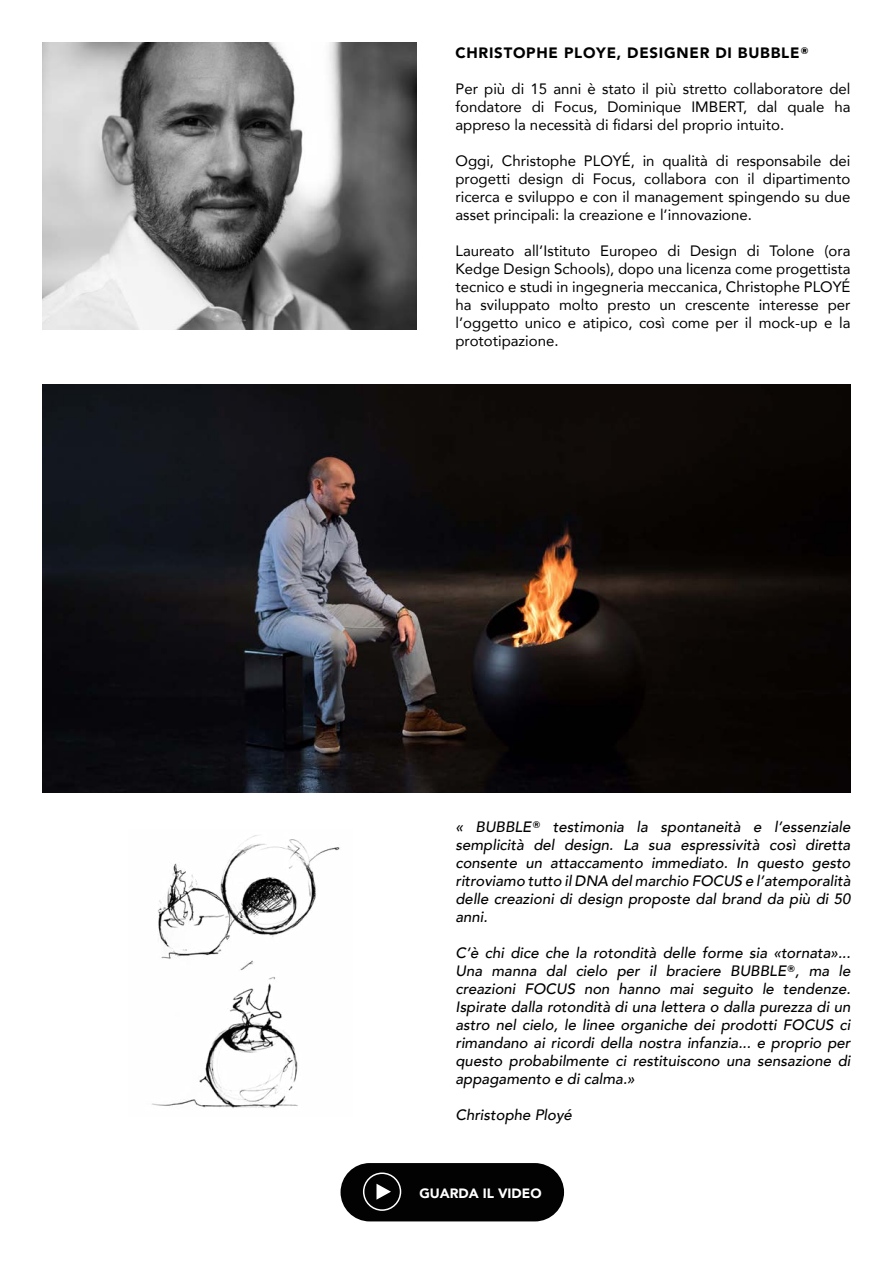
<style>
.page{position:relative;width:893px;height:1263px;background:#fff}
.page>*{position:absolute;margin:0;border:0;box-sizing:border-box;transform-origin:0 0}
.t1{font:italic 500 15px/18px "Avenir";color:#000;text-align:justify}
.t2{font:15px/18px "Avenir";color:#000;text-align:justify}
.t3{font:900 15px "Avenir";letter-spacing:.05em;color:#000}
.t4{font:900 13.5px "Avenir";color:#fff}
.s1{font-family:"Avenir Next";font-weight:700}
.s2{font-family:"Avenir Next"}
</style>
<div class="page">
<img style="left:43px;top:43px;width:373px;height:287px">
<img style="left:43px;top:385px;width:807px;height:408px">
<img style="left:151px;top:835px;width:189px;height:274px">
<div style="left:341px;top:1163px;width:223px;height:58px;background:#020203;border-radius:29px"></div>
<div style="left:363px;top:1172px;width:38px;height:39px;border:2px solid #fff;border-radius:50%"></div>
<svg style="left:376px;top:1184px;width:15px;height:16px"></svg>
<p class="t3" style="left:455px;top:39px;width:355px">CHRISTOPHE PLOYE, DESIGNER DI BUBBLE<span class="s1">®</span></p>
<p class="t2" style="left:455px;top:79px;width:396px">Per più di 15 anni è stato il più stretto collaboratore del fondatore di Focus, Dominique IMBERT, dal quale ha appreso la necessità di fidarsi del proprio intuito.</p>
<p class="t2" style="left:455px;top:151px;width:396px">Oggi, Christophe PLOYÉ, in qualità di responsabile dei progetti design di Focus, collabora con il dipartimento ricerca e sviluppo e con il management spingendo su due asset principali: la creazione e l’innovazione.</p>
<p class="t2" style="left:455px;top:241px;width:396px">Laureato all’Istituto Europeo di Design di Tolone (ora Kedge Design Schools), dopo una licenza come progettista tecnico e studi in ingegneria meccanica, Christophe PLOYÉ ha sviluppato molto presto un crescente interesse per l’oggetto unico e atipico, così come per il mock-up e la prototipazione.</p>
<p class="t1" style="left:455px;top:818px;width:396px">« BUBBLE<span class="s2">®</span> testimonia la spontaneità e l’essenziale semplicità del design. La sua espressività così diretta consente un attaccamento immediato. In questo gesto ritroviamo tutto il DNA del marchio FOCUS e l’atemporalità delle creazioni di design proposte dal brand da più di 50 anni.</p>
<p class="t1" style="left:455px;top:944px;width:396px">C’è chi dice che la rotondità delle forme sia «tornata»...<br>Una manna dal cielo per il braciere BUBBLE<span class="s2">®</span>, ma le creazioni FOCUS non hanno mai seguito le tendenze.<br>Ispirate dalla rotondità di una lettera o dalla purezza di un astro nel cielo, le linee organiche dei prodotti FOCUS ci rimandano ai ricordi della nostra infanzia... e proprio per questo probabilmente ci restituiscono una sensazione di appagamento e di calma.»</p>
<p class="t1" style="left:455px;top:1106px;width:118px">Christophe Ployé</p>
<p class="t4" style="left:419px;top:1182px;width:124px">GUARDA IL VIDEO</p>
</div>
